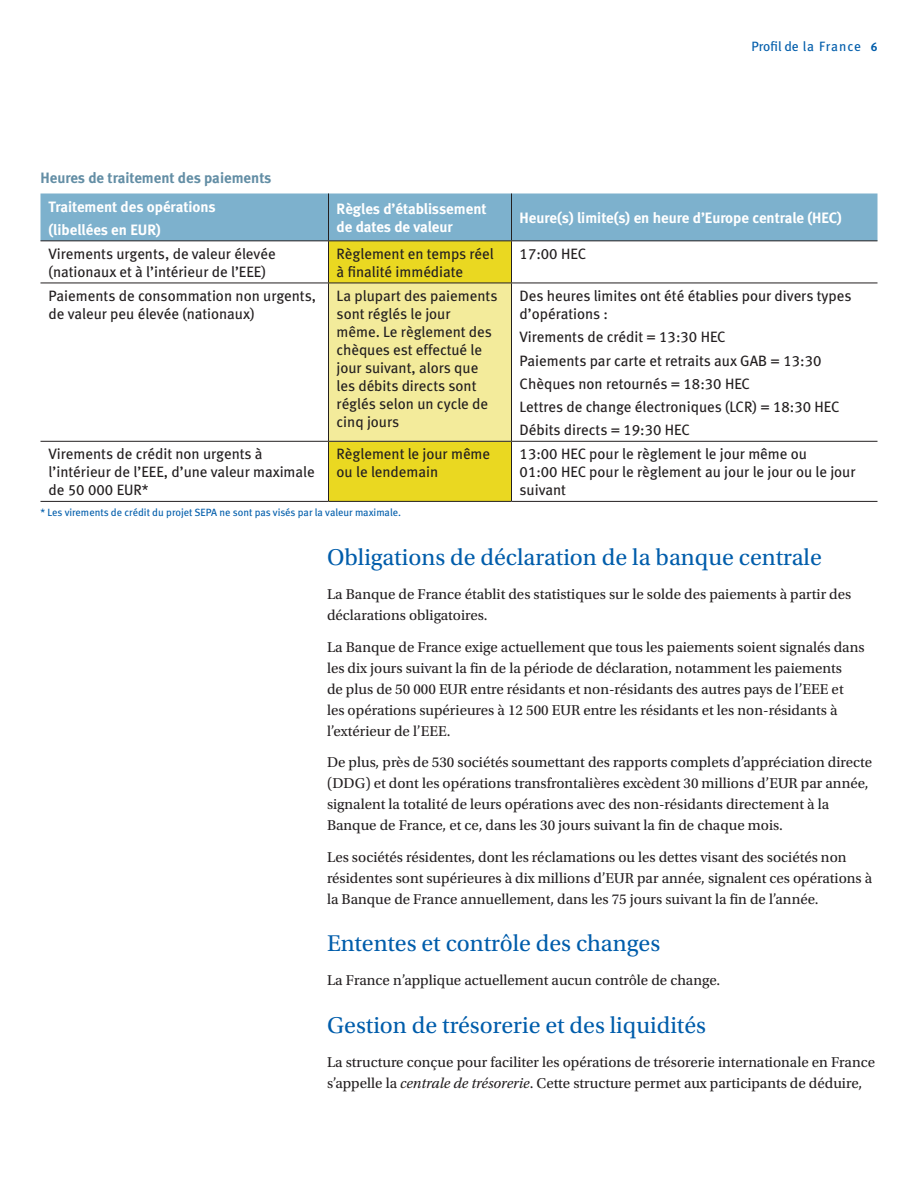
<style>
.page{position:relative;width:918px;height:1188px;background:#fff}
.page>*{position:absolute;margin:0;border:0;box-sizing:border-box;transform-origin:0 0}
.Heading_3{font:24px "Utopia Std";color:#015dab}
.t1{font:15px/21px "Utopia Std";color:#231f20}
.Table_Data{font:15px/18px "Meta Book LF";color:#231f20}
.Table_Column_Header{font:15px/18px "Meta Bold LF";color:#fff}
.Heading_4{font:15px "Meta Bold LF";color:#638ea5}
.t2{font:13.5px "Meta Book LF";letter-spacing:.055em;color:#015dab}
.Table_Footnote{font:10.5px "Meta Book LF";color:#015dab}
.s1{font-style:italic}
</style>
<div class="page">
<div style="left:40px;top:194px;width:838px;height:46px;background:#7db1cd"></div>
<div style="left:329px;top:241px;width:182px;height:260px;background:#ead821"></div>
<div style="left:328px;top:283px;width:184px;height:158px;background:#f3eb9b"></div>
<hr style="left:328px;top:194px;width:1px;height:46px;background:#231f20">
<hr style="left:511px;top:194px;width:1px;height:46px;background:#231f20">
<hr style="left:40px;top:240px;width:288px;height:1px;background:#231f20">
<hr style="left:328px;top:240px;width:184px;height:1px;background:#231f20">
<hr style="left:328px;top:241px;width:1px;height:42px;background:#231f20">
<hr style="left:512px;top:240px;width:366px;height:1px;background:#231f20">
<hr style="left:511px;top:241px;width:1px;height:42px;background:#231f20">
<hr style="left:40px;top:283px;width:288px;height:1px;background:#231f20">
<hr style="left:328px;top:283px;width:184px;height:1px;background:#231f20">
<hr style="left:328px;top:283px;width:1px;height:158px;background:#231f20">
<hr style="left:512px;top:283px;width:366px;height:1px;background:#231f20">
<hr style="left:511px;top:283px;width:1px;height:158px;background:#231f20">
<hr style="left:40px;top:441px;width:288px;height:1px;background:#231f20">
<hr style="left:328px;top:441px;width:184px;height:1px;background:#231f20">
<hr style="left:328px;top:442px;width:1px;height:59px;background:#231f20">
<hr style="left:512px;top:441px;width:366px;height:1px;background:#231f20">
<hr style="left:511px;top:442px;width:1px;height:59px;background:#231f20">
<hr style="left:40px;top:501px;width:288px;height:1px;background:#231f20">
<hr style="left:328px;top:501px;width:184px;height:1px;background:#231f20">
<hr style="left:512px;top:501px;width:366px;height:1px;background:#231f20">
<p class="Heading_4" style="left:40px;top:168px;width:233px">Heures de traitement des paiements</p>
<p class="Table_Column_Header" style="left:49px;top:197px;width:169px">Traitement des opérations</p>
<p class="Table_Column_Header" style="left:49px;top:220px;width:114px">(libellées en EUR)</p>
<p class="t2" style="left:751px;top:38px;width:111px">Profil de la France</p>
<p class="Table_Column_Header" style="left:337px;top:200px;width:152px">Règles d’établissement de dates de valeur</p>
<p class="Table_Column_Header" style="left:520px;top:209px;width:324px">Heure(s) limite(s) en heure d’Europe centrale (HEC)</p>
<p class="Table_Data" style="left:49px;top:244px;width:229px">Virements urgents, de valeur élevée (nationaux et à l’intérieur de l’EEE)</p>
<p class="Table_Data" style="left:337px;top:244px;width:159px">Règlement en temps réel à finalité immédiate</p>
<p class="Table_Data" style="left:520px;top:244px;width:68px">17:00 HEC</p>
<p class="Table_Data" style="left:49px;top:286px;width:269px">Paiements de consommation non urgents, de valeur peu élevée (nationaux)</p>
<p class="Table_Data" style="left:337px;top:286px;width:162px">La plupart des paiements sont réglés le jour même. Le règlement des chèques est effectué le jour suivant, alors que les débits directs sont réglés selon un cycle de cinq jours</p>
<p class="Table_Data" style="left:520px;top:286px;width:333px">Des heures limites ont été établies pour divers types d’opérations :</p>
<p class="Table_Data" style="left:520px;top:328px;width:208px">Virements de crédit = 13:30 HEC</p>
<p class="Table_Data" style="left:520px;top:351px;width:303px">Paiements par carte et retraits aux GAB = 13:30</p>
<p class="Table_Data" style="left:520px;top:374px;width:232px">Chèques non retournés = 18:30 HEC</p>
<p class="Table_Data" style="left:520px;top:397px;width:322px">Lettres de change électroniques (LCR) = 18:30 HEC</p>
<p class="Table_Data" style="left:520px;top:421px;width:172px">Débits directs = 19:30 HEC</p>
<p class="Table_Data" style="left:49px;top:445px;width:268px">Virements de crédit non urgents à l’intérieur de l’EEE, d’une valeur maximale de 50 000 EUR*</p>
<p class="Table_Data" style="left:337px;top:445px;width:155px">Règlement le jour même ou le lendemain</p>
<p class="Table_Data" style="left:520px;top:445px;width:337px">13:00 HEC pour le règlement le jour même ou<br>01:00 HEC pour le règlement au jour le jour ou le jour suivant</p>
<p class="Table_Footnote" style="left:40px;top:506px;width:362px">* Les virements de crédit du projet SEPA ne sont pas visés par la valeur maximale.</p>
<p class="Heading_3" style="left:327px;top:544px;width:496px">Obligations de déclaration de la banque centrale</p>
<p class="t1" style="left:327px;top:584px;width:526px">La Banque de France établit des statistiques sur le solde des paiements à partir des déclarations obligatoires.</p>
<p class="t1" style="left:327px;top:637px;width:539px">La Banque de France exige actuellement que tous les paiements soient signalés dans les dix jours suivant la fin de la période de déclaration, notamment les paiements<br>de plus de 50 000 EUR entre résidants et non-résidants des autres pays de l’EEE et les opérations supérieures à 12 500 EUR entre les résidants et les non-résidants à l’extérieur de l’EEE.</p>
<p class="t1" style="left:327px;top:752px;width:547px">De plus, près de 530 sociétés soumettant des rapports complets d’appréciation directe (DDG) et dont les opérations transfrontalières excèdent 30 millions d’EUR par année, signalent la totalité de leurs opérations avec des non-résidants directement à la Banque de France, et ce, dans les 30 jours suivant la fin de chaque mois.</p>
<p class="t1" style="left:327px;top:847px;width:547px">Les sociétés résidentes, dont les réclamations ou les dettes visant des sociétés non résidentes sont supérieures à dix millions d’EUR par année, signalent ces opérations à la Banque de France annuellement, dans les 75 jours suivant la fin de l’année.</p>
<p class="Heading_3" style="left:327px;top:930px;width:335px">Ententes et contrôle des changes</p>
<p class="t1" style="left:327px;top:970px;width:395px">La France n’applique actuellement aucun contrôle de change.</p>
<p class="Heading_3" style="left:327px;top:1012px;width:381px">Gestion de trésorerie et des liquidités</p>
<p class="t1" style="left:327px;top:1052px;width:550px">La structure conçue pour faciliter les opérations de trésorerie internationale en France s’appelle la <span class="s1">centrale de trésorerie</span>. Cette structure permet aux participants de déduire,</p>
</div>
